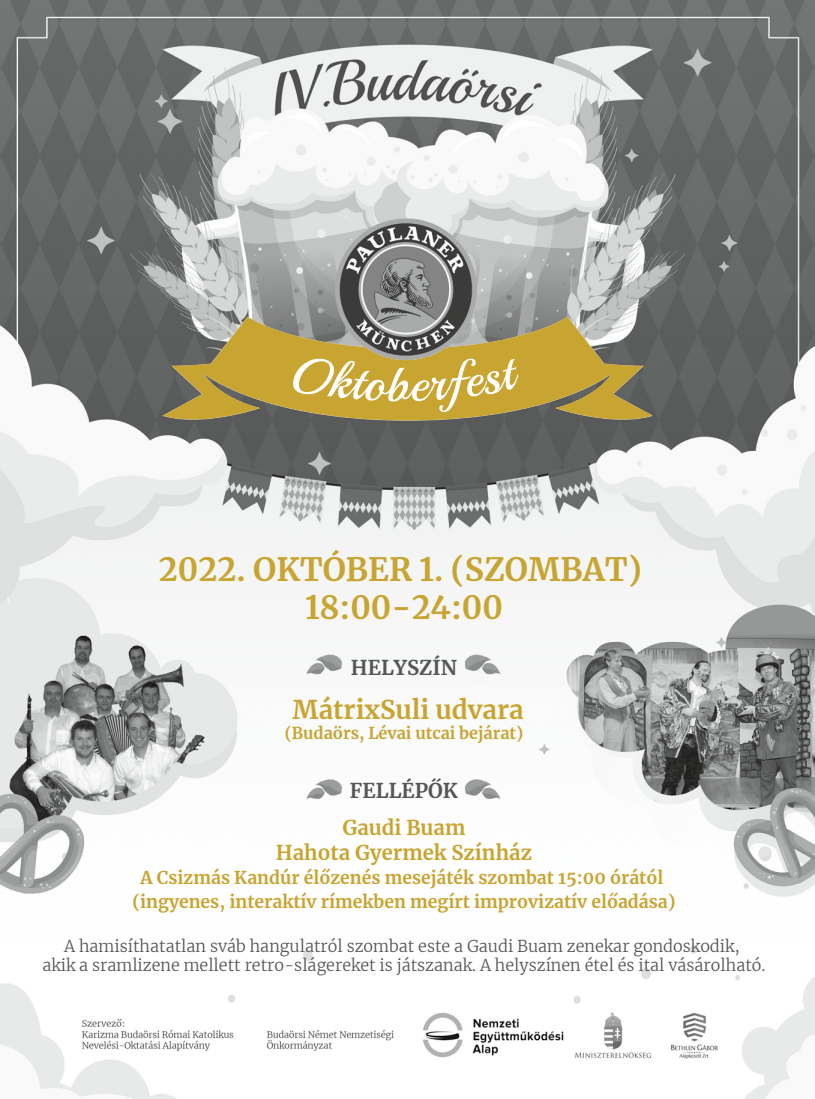
<style>
.page{position:relative;width:815px;height:1099px;background:#fff}
.page>*{position:absolute;margin:0;border:0;box-sizing:border-box;transform-origin:0 0}
.t1{font:700 31.75px/38.1px "Merriweather";color:#c8a431;text-align:center}
.t2{font:700 25.62px "Merriweather";color:#c8a431}
.t3{font:700 20.25px/24.2px "Merriweather";color:#c8a431;text-align:center}
.t4{font:700 20.25px "Merriweather";color:#555756}
.t5{font:700 17.5px/24.2px "Merriweather";color:#c8a431;text-align:center}
.t6{font:300 16.12px/19.4px "Merriweather";color:#555756;text-align:center}
.t7{font:700 16.12px "Merriweather";color:#c8a431}
</style>
<div class="page">
<img style="left:0;top:0;width:815px;height:1098px">
<svg style="left:163px;top:317px;width:490px;height:110px"></svg>
<svg style="left:293px;top:358px;width:225px;height:54px"></svg>
<h1 class="t1" style="left:159px;top:549px;width:485px">2022. OKTÓBER 1. (SZOMBAT)<br>18:00-24:00</h1>
<p class="t4" style="left:351px;top:653px;width:108px">HELYSZÍN</p>
<h2 class="t2" style="left:293px;top:692px;width:232px">MátrixSuli udvara</h2>
<p class="t7" style="left:285px;top:721px;width:240px">(Budaörs, Lévai utcai bejárat)</p>
<p class="t4" style="left:350px;top:776px;width:110px">FELLÉPŐK</p>
<p class="t3" style="left:276px;top:815px;width:257px">Gaudi Buam<br>Hahota Gyermek Színház</p>
<p class="t5" style="left:132px;top:864px;width:545px">A Csizmás Kandúr élőzenés mesejáték szombat 15:00 órától (ingyenes, interaktív rímekben megírt improvizatív előadása)</p>
<p class="t6" style="left:42px;top:935px;width:725px">A hamisíthatatlan sváb hangulatról szombat este a Gaudi Buam zenekar gondoskodik,<br>akik a sramlizene mellett retro-slágereket is játszanak. A helyszínen étel és ital vásárolható.</p>
</div>
